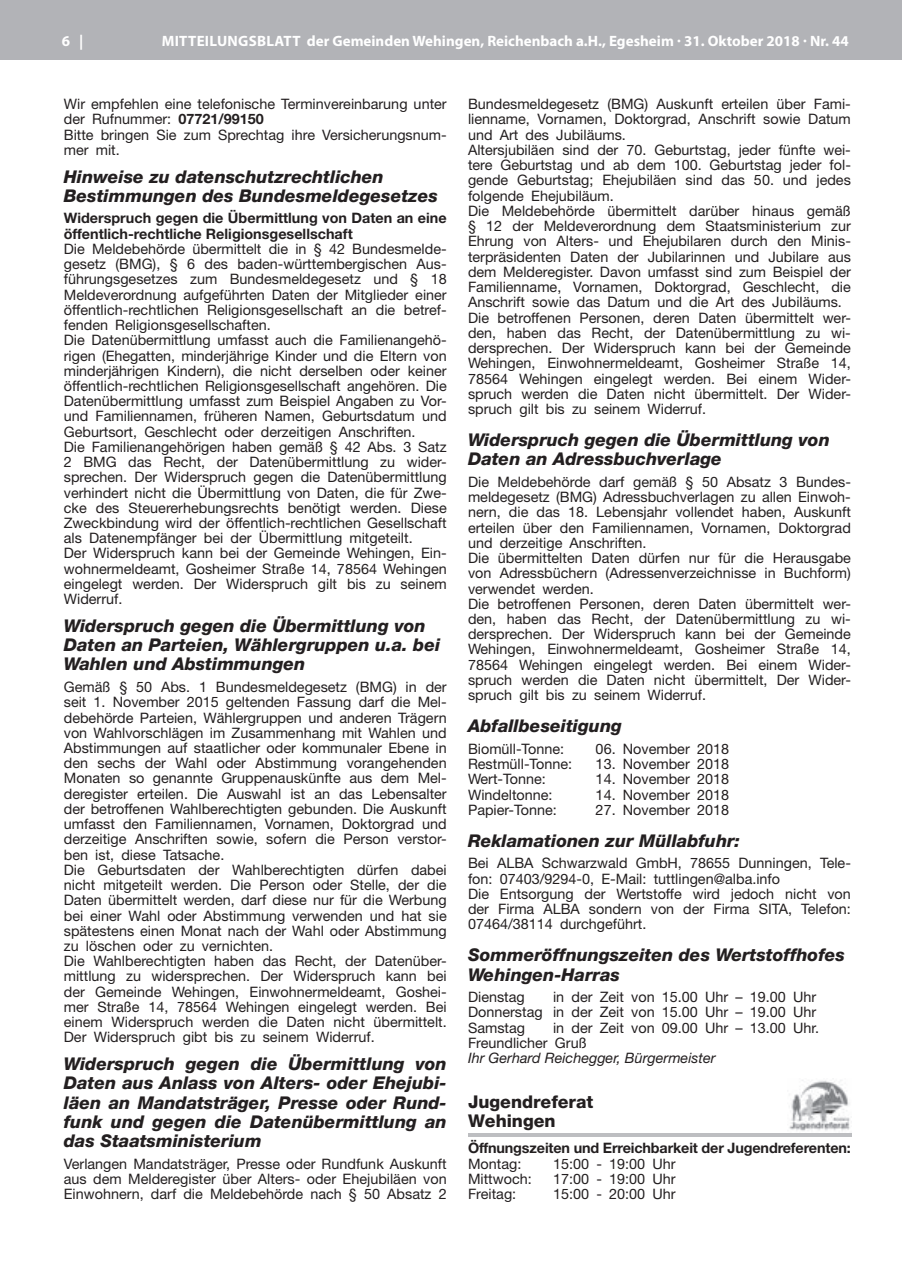
<style>
.page{position:relative;width:902px;height:1280px;background:#fff}
.page>*{position:absolute;margin:0;border:0;box-sizing:border-box;transform-origin:0 0}
.t1{font:italic 800 17.55px/19.2px "Helvetica Neue";color:#231f20}
.t2{font:800 17.55px/19.2px "Helvetica Neue";color:#231f20}
.t3{font:700 15px "Myriad Pro";color:#fff}
.t4{font:14.4px/15.3px "Helvetica Neue";color:#231f20}
.t5{font:700 14.4px/15.3px "Helvetica Neue";color:#231f20}
.t6{font:italic 14.4px "Helvetica Neue";color:#231f20}
.s1{font-weight:700}
</style>
<div class="page">
<hr style="left:901px;top:0;width:1px;height:60px;background:#b2b3b7">
<div style="left:0;top:0;width:901px;height:60px;background:#b2b3b7"></div>
<hr style="left:468px;top:1133px;width:383px;height:3px;background:#bdbec1">
<img style="left:789px;top:1080px;width:61px;height:51px">
<p class="t3" style="left:62px;top:31px;width:23px">6 |</p>
<p class="t3" style="left:162px;top:31px;width:688px">MITTEILUNGSBLATT der Gemeinden Wehingen, Reichenbach a.H., Egesheim · 31. Oktober 2018 · Nr. 44</p>
<p class="t4" style="left:64px;top:96px;width:384px">Wir empfehlen eine telefonische Terminvereinbarung unter der Rufnummer: <span class="s1">07721/99150<br></span>Bitte bringen Sie zum Sprechtag ihre Versicherungsnum&shy;mer mit.</p>
<p class="t1" style="left:64px;top:167px;width:375px">Hinweise zu datenschutzrechtlichen<br>Bestimmungen des Bundesmeldegesetzes</p>
<p class="t5" style="left:64px;top:210px;width:384px">Widerspruch gegen die Übermittlung von Daten an eine öffentlich-rechtliche Religionsgesellschaft</p>
<p class="t4" style="left:64px;top:241px;width:384px">Die Meldebehörde übermittelt die in § 42 Bundesmelde&shy;gesetz (BMG), § 6 des baden-württembergischen Aus&shy;führungsgesetzes zum Bundesmeldegesetz und § 18<br>Meldeverordnung aufgeführten Daten der Mitglieder einer öffentlich-rechtlichen Religionsgesellschaft an die betref&shy;fenden Religionsgesellschaften.<br>Die Datenübermittlung umfasst auch die Familienangehö&shy;rigen (Ehegatten, minderjährige Kinder und die Eltern von minderjährigen Kindern), die nicht derselben oder keiner öffentlich-rechtlichen Religionsgesellschaft angehören. Die Datenübermittlung umfasst zum Beispiel Angaben zu Vor&shy;und Familiennamen, früheren Namen, Geburtsdatum und Geburtsort, Geschlecht oder derzeitigen Anschriften.<br>Die Familienangehörigen haben gemäß § 42 Abs. 3 Satz 2 BMG das Recht, der Datenübermittlung zu wider&shy;sprechen. Der Widerspruch gegen die Datenübermittlung verhindert nicht die Übermittlung von Daten, die für Zwe&shy;cke des Steuererhebungsrechts benötigt werden. Diese Zweckbindung wird der öffentlich-rechtlichen Gesellschaft als Datenempfänger bei der Übermittlung mitgeteilt.<br>Der Widerspruch kann bei der Gemeinde Wehingen, Ein&shy;wohnermeldeamt, Gosheimer Straße 14, 78564 Wehingen eingelegt werden. Der Widerspruch gilt bis zu seinem Widerruf.</p>
<p class="t1" style="left:64px;top:616px;width:378px">Widerspruch gegen die Übermittlung von<br>Daten an Parteien, Wählergruppen u.a. bei<br>Wahlen und Abstimmungen</p>
<p class="t4" style="left:64px;top:679px;width:384px">Gemäß § 50 Abs. 1 Bundesmeldegesetz (BMG) in der seit 1. November 2015 geltenden Fassung darf die Mel&shy;debehörde Parteien, Wählergruppen und anderen Trägern von Wahlvorschlägen im Zusammenhang mit Wahlen und Abstimmungen auf staatlicher oder kommunaler Ebene in den sechs der Wahl oder Abstimmung vorangehenden Monaten so genannte Gruppenauskünfte aus dem Mel&shy;deregister erteilen. Die Auswahl ist an das Lebensalter der betroffenen Wahlberechtigten gebunden. Die Auskunft umfasst den Familiennamen, Vornamen, Doktorgrad und derzeitige Anschriften sowie, sofern die Person verstor&shy;ben ist, diese Tatsache.<br>Die Geburtsdaten der Wahlberechtigten dürfen dabei nicht mitgeteilt werden. Die Person oder Stelle, der die Daten übermittelt werden, darf diese nur für die Werbung bei einer Wahl oder Abstimmung verwenden und hat sie spätestens einen Monat nach der Wahl oder Abstimmung zu löschen oder zu vernichten.<br>Die Wahlberechtigten haben das Recht, der Datenüber&shy;mittlung zu widersprechen. Der Widerspruch kann bei der Gemeinde Wehingen, Einwohnermeldeamt, Goshei&shy;mer Straße 14, 78564 Wehingen eingelegt werden. Bei einem Widerspruch werden die Daten nicht übermittelt.<br>Der Widerspruch gibt bis zu seinem Widerruf.</p>
<p class="t1" style="left:64px;top:1054px;width:384px;text-align:justify">Widerspruch gegen die Übermittlung von Daten aus Anlass von Alters- oder Ehejubi&shy;läen an Mandatsträger, Presse oder Rund&shy;funk und gegen die Datenübermittlung an das Staatsministerium</p>
<p class="t4" style="left:64px;top:1156px;width:384px;text-align:justify">Verlangen Mandatsträger, Presse oder Rundfunk Auskunft aus dem Melderegister über Alters- oder Ehejubiläen von Einwohnern, darf die Meldebehörde nach § 50 Absatz 2</p>
<p class="t4" style="left:468px;top:96px;width:384px">Bundesmeldegesetz (BMG) Auskunft erteilen über Fami&shy;lienname, Vornamen, Doktorgrad, Anschrift sowie Datum und Art des Jubiläums.<br>Altersjubiläen sind der 70. Geburtstag, jeder fünfte wei&shy;tere Geburtstag und ab dem 100. Geburtstag jeder fol&shy;gende Geburtstag; Ehejubiläen sind das 50. und jedes folgende Ehejubiläum.<br>Die Meldebehörde übermittelt darüber hinaus gemäß § 12 der Meldeverordnung dem Staatsministerium zur Ehrung von Alters- und Ehejubilaren durch den Minis&shy;terpräsidenten Daten der Jubilarinnen und Jubilare aus dem Melderegister. Davon umfasst sind zum Beispiel der Familienname, Vornamen, Doktorgrad, Geschlecht, die Anschrift sowie das Datum und die Art des Jubiläums.<br>Die betroffenen Personen, deren Daten übermittelt wer&shy;den, haben das Recht, der Datenübermittlung zu wi&shy;dersprechen. Der Widerspruch kann bei der Gemeinde Wehingen, Einwohnermeldeamt, Gosheimer Straße 14, 78564 Wehingen eingelegt werden. Bei einem Wider&shy;spruch werden die Daten nicht übermittelt. Der Wider&shy;spruch gilt bis zu seinem Widerruf.</p>
<p class="t1" style="left:468px;top:430px;width:363px">Widerspruch gegen die Übermittlung von<br>Daten an Adressbuchverlage</p>
<p class="t4" style="left:468px;top:474px;width:384px">Die Meldebehörde darf gemäß § 50 Absatz 3 Bundes&shy;meldegesetz (BMG) Adressbuchverlagen zu allen Einwoh&shy;nern, die das 18. Lebensjahr vollendet haben, Auskunft erteilen über den Familiennamen, Vornamen, Doktorgrad und derzeitige Anschriften.<br>Die übermittelten Daten dürfen nur für die Herausgabe von Adressbüchern (Adressenverzeichnisse in Buchform) verwendet werden.<br>Die betroffenen Personen, deren Daten übermittelt wer&shy;den, haben das Recht, der Datenübermittlung zu wi&shy;dersprechen. Der Widerspruch kann bei der Gemeinde Wehingen, Einwohnermeldeamt, Gosheimer Straße 14, 78564 Wehingen eingelegt werden. Bei einem Wider&shy;spruch werden die Daten nicht übermittelt, Der Wider&shy;spruch gilt bis zu seinem Widerruf.</p>
<p class="t1" style="left:468px;top:716px;width:155px">Abfallbeseitigung</p>
<p class="t4" style="left:468px;top:741px;width:98px">Biomüll-Tonne:</p>
<p class="t4" style="left:595px;top:741px;width:135px">06. November 2018</p>
<p class="t4" style="left:468px;top:756px;width:106px">Restmüll-Tonne:</p>
<p class="t4" style="left:595px;top:756px;width:135px">13. November 2018</p>
<p class="t4" style="left:468px;top:771px;width:79px">Wert-Tonne:</p>
<p class="t4" style="left:595px;top:771px;width:135px">14. November 2018</p>
<p class="t4" style="left:468px;top:786px;width:86px">Windeltonne:</p>
<p class="t4" style="left:595px;top:786px;width:135px">14. November 2018</p>
<p class="t4" style="left:468px;top:802px;width:90px">Papier-Tonne:</p>
<p class="t4" style="left:595px;top:802px;width:135px">27. November 2018</p>
<p class="t1" style="left:468px;top:831px;width:274px">Reklamationen zur Müllabfuhr:</p>
<p class="t4" style="left:468px;top:855px;width:384px">Bei ALBA Schwarzwald GmbH, 78655 Dunningen, Tele&shy;fon: 07403/9294-0, E-Mail: tuttlingen@alba.info<br>Die Entsorgung der Wertstoffe wird jedoch nicht von der Firma ALBA sondern von der Firma SITA, Telefon:<br>07464/38114 durchgeführt.</p>
<p class="t1" style="left:468px;top:945px;width:378px">Sommeröffnungszeiten des Wertstoffhofes<br>Wehingen-Harras</p>
<p class="t4" style="left:468px;top:989px;width:58px">Dienstag</p>
<p class="t4" style="left:468px;top:989px;width:350px;text-align:justify;text-indent:85px">in der Zeit von 15.00 Uhr – 19.00 Uhr Donnerstag in der Zeit von 15.00 Uhr – 19.00 Uhr Samstag</p>
<p class="t4" style="left:468px;top:1020px;width:352px;text-indent:85px">in der Zeit von 09.00 Uhr – 13.00 Uhr.<br>Freundlicher Gruß</p>
<p class="t6" style="left:468px;top:1049px;width:249px">Ihr Gerhard Reichegger, Bürgermeister</p>
<p class="t2" style="left:468px;top:1092px;width:127px">Jugendreferat<br>Wehingen</p>
<p class="t5" style="left:468px;top:1140px;width:384px">Öffnungszeiten und Erreichbarkeit der Jugendreferenten:</p>
<p class="t4" style="left:468px;top:1156px;width:55px">Montag:</p>
<p class="t4" style="left:553px;top:1156px;width:124px">15:00 - 19:00 Uhr</p>
<p class="t4" style="left:468px;top:1171px;width:65px">Mittwoch:</p>
<p class="t4" style="left:553px;top:1171px;width:124px">17:00 - 19:00 Uhr</p>
<p class="t4" style="left:468px;top:1186px;width:50px">Freitag:</p>
<p class="t4" style="left:553px;top:1186px;width:124px">15:00 - 20:00 Uhr</p>
</div>
